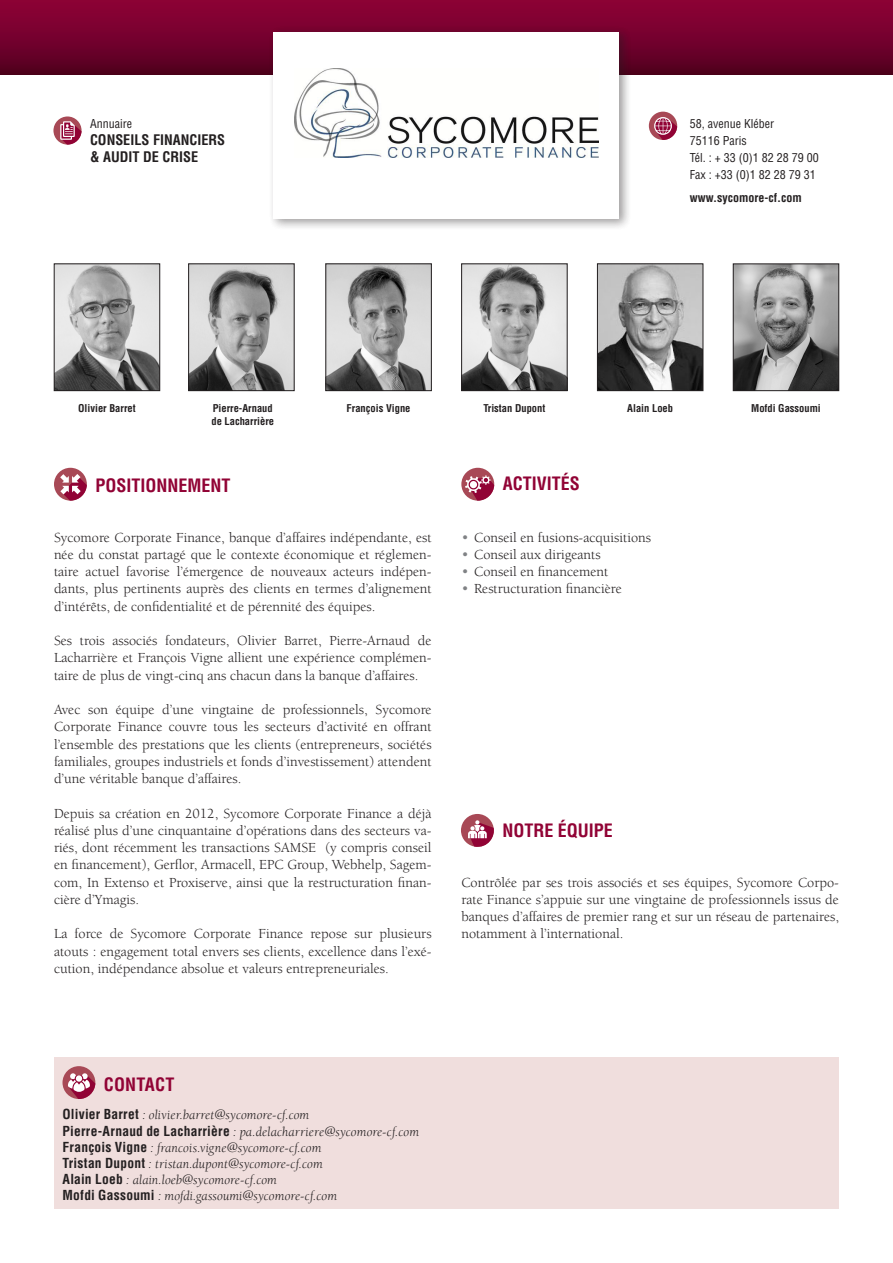
<style>
.page{position:relative;width:893px;height:1263px;background:#fff}
.page>*{position:absolute;margin:0;border:0;box-sizing:border-box;transform-origin:0 0}
.Titre_categorie{font:700 condensed 18px "Helvetica LT Std";color:#910335}
.intertitre_fiches_an{font:700 condensed 18px "Helvetica LT Std";color:#910335}
.prenom_nom___fonctio{font:700 condensed 18px "Helvetica LT Std";letter-spacing:.01em;color:#910335}
.Positionnement{font:14.25px/17.2px "Berkeley Std";color:#231f20;text-align:justify}
.t1{font:700 condensed 14.25px/17.1px "Helvetica LT Std";color:#231f20}
.nom_prenom___mail{font:italic 13.5px "Berkeley Std";letter-spacing:.005em;color:#231f20}
.Adresse{font:condensed 12px "Helvetica LT Std";color:#231f20}
.Site_web{font:700 condensed 12px "Helvetica LT Std";color:#231f20}
.Nom_prenom_photo{font:700 condensed 10.5px "Helvetica LT Std";color:#231f20}
.s1{font-size:15px;color:#808285}
.s2{font-family:"Helvetica LT Std";font-weight:700;font-style:normal;font-stretch:condensed}
</style>
<div class="page">
<div style="left:0;top:0;width:893px;height:74px;background:linear-gradient(to bottom,#920138,#550021)"></div>
<svg style="left:53px;top:116px;width:29px;height:29px"></svg>
<svg style="left:60px;top:121px;width:22px;height:24px"></svg>
<div style="left:268px;top:26px;width:363px;height:205px;background:#231f20;opacity:.25"></div>
<div style="left:274px;top:32px;width:345px;height:186px;background:#fff"></div>
<div style="left:649px;top:112px;width:28px;height:28px;background:#a84956;border-radius:50%"></div>
<svg style="left:654px;top:117px;width:23px;height:23px"></svg>
<img style="left:328px;top:266px;width:102px;height:123px">
<div style="left:326px;top:264px;width:106px;height:127px;border:1px solid #231f20"></div>
<img style="left:295px;top:68px;width:303px;height:89px">
<img style="left:190px;top:266px;width:102px;height:123px">
<div style="left:188px;top:264px;width:106px;height:127px;border:1px solid #231f20"></div>
<img style="left:56px;top:266px;width:102px;height:123px">
<div style="left:54px;top:264px;width:106px;height:127px;border:1px solid #231f20"></div>
<div style="left:54px;top:468px;width:33px;height:33px;background:#a84956;border-radius:50%"></div>
<svg style="left:60px;top:474px;width:27px;height:27px"></svg>
<div style="left:461px;top:468px;width:33px;height:33px;background:#a84956;border-radius:50%"></div>
<svg style="left:465px;top:475px;width:29px;height:26px"></svg>
<div style="left:470px;top:481px;width:7px;height:7px;background:#fff;border-radius:50%"></div>
<div style="left:54px;top:1058px;width:785px;height:151px;background:#f0dedd"></div>
<div style="left:63px;top:1066px;width:32px;height:33px;background:#a84956;border-radius:50%"></div>
<svg style="left:68px;top:1073px;width:27px;height:26px"></svg>
<div style="left:461px;top:814px;width:33px;height:33px;background:#a84956;border-radius:50%"></div>
<svg style="left:468px;top:820px;width:26px;height:27px"></svg>
<img style="left:463px;top:266px;width:102px;height:123px">
<div style="left:461px;top:264px;width:106px;height:127px;border:1px solid #231f20"></div>
<img style="left:599px;top:266px;width:102px;height:123px">
<div style="left:597px;top:264px;width:106px;height:127px;border:1px solid #231f20"></div>
<img style="left:735px;top:266px;width:102px;height:123px">
<div style="left:733px;top:264px;width:106px;height:127px;border:1px solid #231f20"></div>
<p class="Adresse" style="left:90px;top:116px;width:43px">Annuaire</p>
<p class="t1" style="left:90px;top:131px;width:137px">CONSEILS FINANCIERS &amp; AUDIT DE CRISE</p>
<p class="Adresse" style="left:690px;top:116px;width:86px">58, avenue Kléber</p>
<p class="Adresse" style="left:690px;top:133px;width:58px">75116 Paris</p>
<p class="Adresse" style="left:690px;top:150px;width:131px">Tél. : + 33 (0)1 82 28 79 00</p>
<p class="Adresse" style="left:690px;top:167px;width:127px">Fax : +33 (0)1 82 28 79 31</p>
<p class="Site_web" style="left:690px;top:190px;width:114px">www.sycomore-cf.com</p>
<p class="Nom_prenom_photo" style="left:78px;top:402px;width:59px">Olivier Barret</p>
<p class="Nom_prenom_photo" style="left:213px;top:402px;width:62px">Pierre-Arnaud</p>
<p class="Nom_prenom_photo" style="left:347px;top:402px;width:65px">François Vigne</p>
<p class="Nom_prenom_photo" style="left:211px;top:415px;width:64px">de Lacharrière</p>
<p class="Nom_prenom_photo" style="left:483px;top:402px;width:63px">Tristan Dupont</p>
<p class="Nom_prenom_photo" style="left:627px;top:402px;width:47px">Alain Loeb</p>
<p class="Nom_prenom_photo" style="left:751px;top:402px;width:71px">Mofdi Gassoumi</p>
<p class="Titre_categorie" style="left:95px;top:474px;width:137px">POSITIONNEMENT</p>
<p class="Titre_categorie" style="left:503px;top:472px;width:79px">ACTIVITÉS</p>
<p class="Positionnement" style="left:461px;top:529px;width:191px"><span class="s1">•</span> Conseil en fusions-acquisitions</p>
<p class="Positionnement" style="left:461px;top:546px;width:141px"><span class="s1">•</span> Conseil aux dirigeants</p>
<p class="Positionnement" style="left:461px;top:563px;width:149px"><span class="s1">•</span> Conseil en financement</p>
<p class="Positionnement" style="left:461px;top:580px;width:162px"><span class="s1">•</span> Restructuration financière</p>
<p class="Positionnement" style="left:54px;top:529px;width:379px">Sycomore Corporate Finance, banque d’affaires indépendante, est née du constat partagé que le contexte économique et réglemen&shy;taire actuel favorise l’émergence de nouveaux acteurs indépen&shy;dants, plus pertinents auprès des clients en termes d’alignement d’intérêts, de confidentialité et de pérennité des équipes.</p>
<p class="Positionnement" style="left:54px;top:632px;width:379px">Ses trois associés fondateurs, Olivier Barret, Pierre-Arnaud de Lacharrière et François Vigne allient une expérience complémen&shy;taire de plus de vingt-cinq ans chacun dans la banque d’affaires.</p>
<p class="Positionnement" style="left:54px;top:701px;width:379px">Avec son équipe d’une vingtaine de professionnels, Sycomore Corporate Finance couvre tous les secteurs d’activité en offrant l’ensemble des prestations que les clients (entrepreneurs, sociétés familiales, groupes industriels et fonds d’investissement) attendent d’une véritable banque d’affaires.</p>
<p class="Positionnement" style="left:54px;top:805px;width:379px">Depuis sa création en 2012, Sycomore Corporate Finance a déjà réalisé plus d’une cinquantaine d’opérations dans des secteurs va&shy;riés, dont récemment les transactions SAMSE (y compris conseil en financement), Gerflor, Armacell, EPC Group, Webhelp, Sagem&shy;com, In Extenso et Proxiserve, ainsi que la restructuration finan&shy;cière d’Ymagis.</p>
<p class="Positionnement" style="left:54px;top:925px;width:379px">La force de Sycomore Corporate Finance repose sur plusieurs atouts : engagement total envers ses clients, excellence dans l’exé&shy;cution, indépendance absolue et valeurs entrepreneuriales.</p>
<p class="intertitre_fiches_an" style="left:502px;top:819px;width:112px">NOTRE ÉQUIPE</p>
<p class="Positionnement" style="left:461px;top:874px;width:379px">Contrôlée par ses trois associés et ses équipes, Sycomore Corpo&shy;rate Finance s’appuie sur une vingtaine de professionnels issus de banques d’affaires de premier rang et sur un réseau de partenaires, notamment à l’international.</p>
<p class="prenom_nom___fonctio" style="left:104px;top:1073px;width:72px">CONTACT</p>
<p class="nom_prenom___mail" style="left:63px;top:1108px;width:248px"><span class="s2">Olivier Barret</span> : olivier.barret@sycomore-cf.com</p>
<p class="nom_prenom___mail" style="left:63px;top:1124px;width:358px"><span class="s2">Pierre-Arnaud de Lacharrière</span> : pa.delacharriere@sycomore-cf.com</p>
<p class="nom_prenom___mail" style="left:63px;top:1140px;width:260px"><span class="s2">François Vigne</span> : francois.vigne@sycomore-cf.com</p>
<p class="nom_prenom___mail" style="left:63px;top:1156px;width:262px"><span class="s2">Tristan Dupont</span> : tristan.dupont@sycomore-cf.com</p>
<p class="nom_prenom___mail" style="left:63px;top:1173px;width:216px"><span class="s2">Alain Loeb</span> : alain.loeb@sycomore-cf.com</p>
<p class="nom_prenom___mail" style="left:63px;top:1189px;width:276px"><span class="s2">Mofdi Gassoumi</span> : mofdi.gassoumi@sycomore-cf.com</p>
</div>
